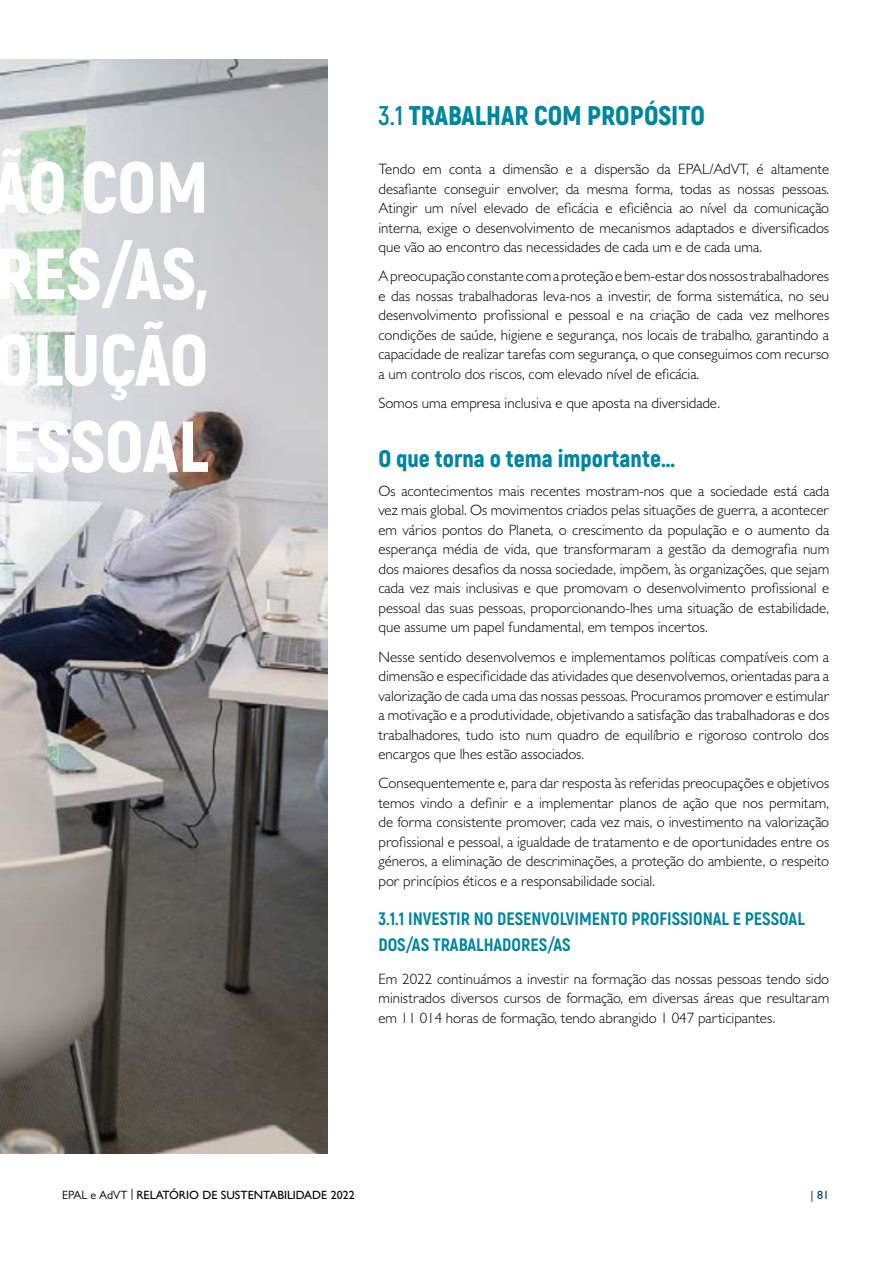
<style>
.page{position:relative;width:893px;height:1263px;background:#fff}
.page>*{position:absolute;margin:0;border:0;box-sizing:border-box;transform-origin:0 0}
.t1{font:900 72px/86.4px "Akrobat";color:#fff;text-align:justify}
.t2{font:900 27px "Akrobat";color:#00879e}
.t3{font:900 24px "Akrobat";color:#00879e}
.t4{font:800 18px/25.5px "Akrobat";color:#00879e}
.t5{font:300 15px/19.5px "Gill Sans MT Pro";color:#000;text-align:justify}
.t6{font:500 12px "Gill Sans MT Pro";color:#000}
.t7{font:500 12px "Gill Sans MT Pro";color:#00427a}
.s1{font-weight:700}
.s2{font-weight:400}
</style>
<div class="page">
<img style="left:0;top:60px;width:327px;height:1093px">
<h1 class="t1" style="left:-7px;top:144px;width:217px">ÃO COM RES/AS, OLUÇÃO ESSOAL</h1>
<h2 class="t2" style="left:378px;top:98px;width:328px"><span class="s1">3.1</span> TRABALHAR COM PROPÓSITO</h2>
<p class="t5" style="left:378px;top:159px;width:452px">Tendo em conta a dimensão e a dispersão da EPAL/AdVT, é altamente desafiante conseguir envolver, da mesma forma, todas as nossas pessoas.<br>Atingir um nível elevado de eficácia e eficiência ao nível da comunicação interna, exige o desenvolvimento de mecanismos adaptados e diversificados que vão ao encontro das necessidades de cada um e de cada uma.</p>
<p class="t5" style="left:378px;top:266px;width:452px">A preocupação constante com a proteção e bem-estar dos nossos trabalhadores e das nossas trabalhadoras leva-nos a investir, de forma sistemática, no seu desenvolvimento profissional e pessoal e na criação de cada vez melhores condições de saúde, higiene e segurança, nos locais de trabalho, garantindo a capacidade de realizar tarefas com segurança, o que conseguimos com recurso a um controlo dos riscos, com elevado nível de eficácia.</p>
<p class="t5" style="left:378px;top:393px;width:343px">Somos uma empresa inclusiva e que aposta na diversidade.</p>
<h3 class="t3" style="left:378px;top:443px;width:298px">O que torna o tema importante…</h3>
<p class="t5" style="left:378px;top:481px;width:452px">Os acontecimentos mais recentes mostram-nos que a sociedade está cada vez mais global. Os movimentos criados pelas situações de guerra, a acontecer em vários pontos do Planeta, o crescimento da população e o aumento da esperança média de vida, que transformaram a gestão da demografia num dos maiores desafios da nossa sociedade, impõem, às organizações, que sejam cada vez mais inclusivas e que promovam o desenvolvimento profissional e pessoal das suas pessoas, proporcionando-lhes uma situação de estabilidade, que assume um papel fundamental, em tempos incertos.</p>
<p class="t5" style="left:378px;top:647px;width:452px">Nesse sentido desenvolvemos e implementamos políticas compatíveis com a dimensão e especificidade das atividades que desenvolvemos, orientadas para a valorização de cada uma das nossas pessoas. Procuramos promover e estimular a motivação e a produtividade, objetivando a satisfação das trabalhadoras e dos trabalhadores, tudo isto num quadro de equilíbrio e rigoroso controlo dos encargos que lhes estão associados.</p>
<p class="t5" style="left:378px;top:773px;width:452px">Consequentemente e, para dar resposta às referidas preocupações e objetivos temos vindo a definir e a implementar planos de ação que nos permitam, de forma consistente promover, cada vez mais, o investimento na valorização profissional e pessoal, a igualdade de tratamento e de oportunidades entre os géneros, a eliminação de descriminações, a proteção do ambiente, o respeito por princípios éticos e a responsabilidade social.</p>
<p class="t4" style="left:378px;top:906px;width:428px">3.1.1 INVESTIR NO DESENVOLVIMENTO PROFISSIONAL E PESSOAL<br>DOS/AS TRABALHADORES/AS</p>
<p class="t5" style="left:378px;top:968px;width:452px">Em 2022 continuámos a investir na formação das nossas pessoas tendo sido ministrados diversos cursos de formação, em diversas áreas que resultaram em 11 014 horas de formação, tendo abrangido 1 047 participantes.</p>
<p class="t6" style="left:62px;top:1188px;width:294px"><span class="s2">EPAL e AdVT |</span> RELATÓRIO DE SUSTENTABILIDADE 2022</p>
<p class="t7" style="left:811px;top:1188px;width:20px">| 81</p>
</div>
